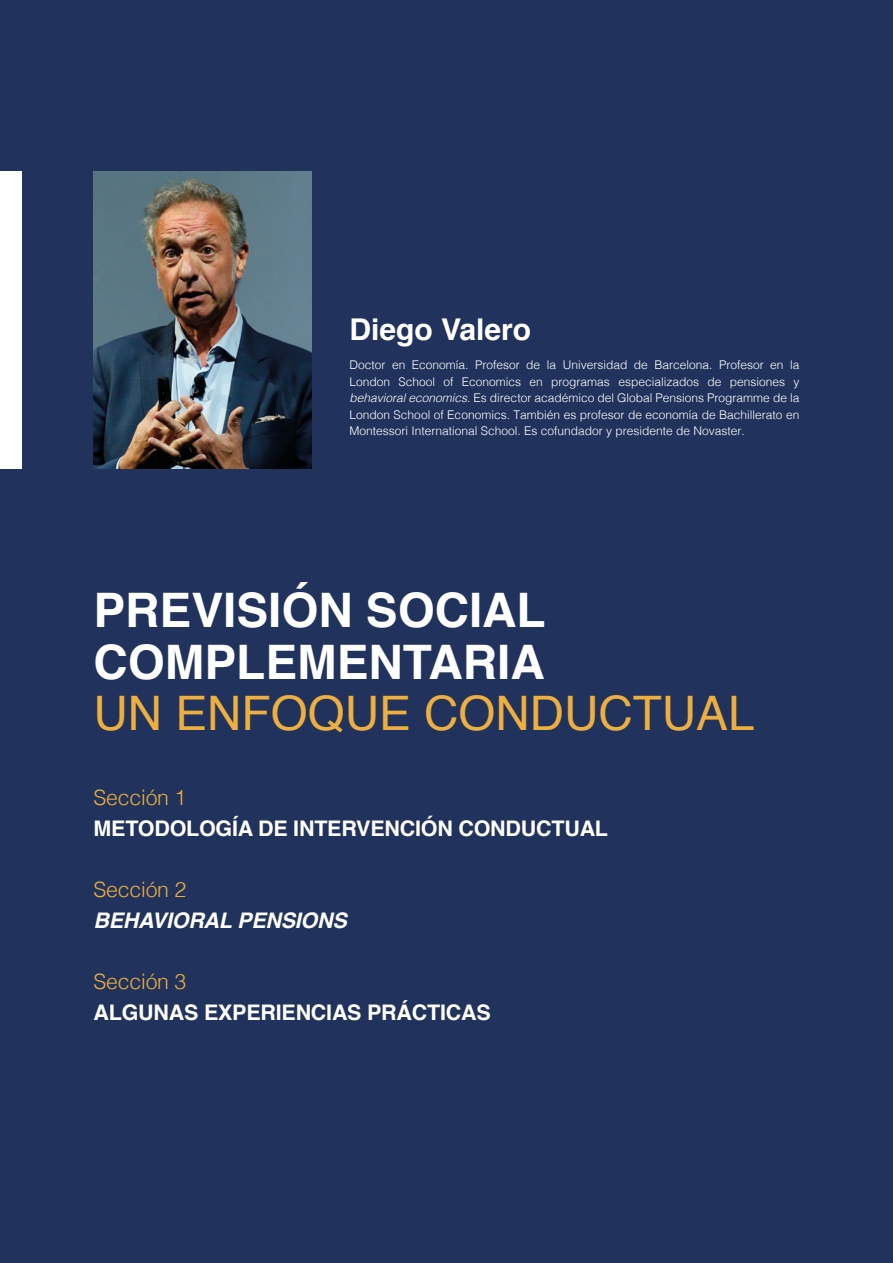
<style>
.page{position:relative;width:893px;height:1263px;background:#21335c}
.page>*{position:absolute;margin:0;border:0;box-sizing:border-box;transform-origin:0 0}
.t1{font:700 47.55px/51.4px "Helvetica";color:#fff}
.t2{font:47.55px "Helvetica";color:#edaf3f}
.t3{font:700 30px "Helvetica";color:#fff}
.t4{font:700 21.45px "Helvetica";letter-spacing:-.01em;color:#fff}
.t5{font:italic 700 21.45px "Helvetica";letter-spacing:-.01em;color:#fff}
.t6{font:300 21.3px "Helvetica";letter-spacing:-.01em;color:#edaf3f}
.t7{font:300 12px/16.5px "Helvetica";color:#fff;text-align:justify}
.s1{font-style:italic}
</style>
<div class="page">
<div style="left:0;top:171px;width:21px;height:298px;background:#fff"></div>
<img style="left:94px;top:171px;width:217px;height:298px">
<h2 class="t3" style="left:349px;top:305px;width:183px">Diego Valero</h2>
<p class="t7" style="left:349px;top:356px;width:451px">Doctor en Economía. Profesor de la Universidad de Barcelona. Profesor en la London School of Economics en programas especializados de pensiones y <span class="s1">behavioral economics</span>. Es director académico del Global Pensions Programme de la London School of Economics. También es profesor de economía de Bachillerato en Montessori International School. Es cofundador y presidente de Novaster.</p>
<h1 class="t1" style="left:94px;top:585px;width:454px">PREVISIÓN SOCIAL<br>COMPLEMENTARIA</h1>
<h1 class="t2" style="left:94px;top:677px;width:662px">UN ENFOQUE CONDUCTUAL</h1>
<h3 class="t6" style="left:94px;top:779px;width:94px">Sección 1</h3>
<h3 class="t4" style="left:94px;top:811px;width:516px">METODOLOGÍA DE INTERVENCIÓN CONDUCTUAL</h3>
<h3 class="t6" style="left:94px;top:871px;width:94px">Sección 2</h3>
<h3 class="t5" style="left:94px;top:902px;width:255px">BEHAVIORAL PENSIONS</h3>
<h3 class="t6" style="left:94px;top:963px;width:94px">Sección 3</h3>
<h3 class="t4" style="left:94px;top:995px;width:399px">ALGUNAS EXPERIENCIAS PRÁCTICAS</h3>
</div>
